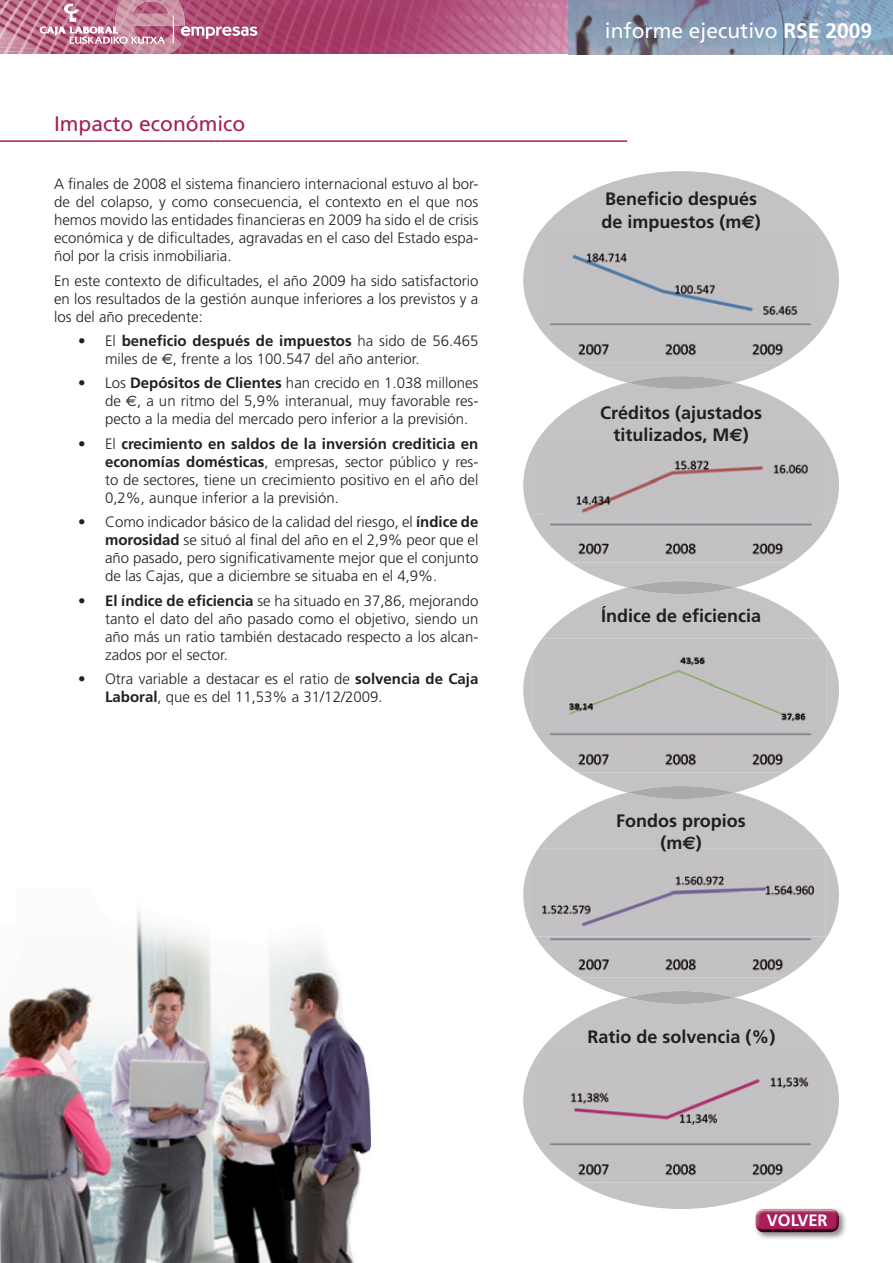
<style>
.page{position:relative;width:893px;height:1263px;background:#fff}
.page>*{position:absolute;margin:0;border:0;box-sizing:border-box;transform-origin:0 0}
.t1{font:21px "Frutiger";color:#fff}
.t2{font:21px "Frutiger";color:#a51e58}
.t3{font:700 18px/22.5px "Frutiger";color:#231f20;text-align:center}
.t4{font:700 16.5px "Frutiger";color:#fff}
.t5{font:300 15px/18px "Frutiger";color:#231f20;text-align:justify}
.s1{font-weight:700}
.s2{font-family:"Euro Sans";font-weight:400}
.s3{font-family:"Euro Sans"}
</style>
<div class="page">
<hr style="left:0;top:140px;width:627px;height:2px;background:#a51e58">
<svg style="left:523px;top:171px;width:316px;height:212px;fill:#c3c2c4"></svg>
<img style="left:533px;top:315px;width:296px;height:48px">
<img style="left:549px;top:235px;width:263px;height:87px">
<svg style="left:523px;top:383px;width:316px;height:205px;fill:#c3c2c4"></svg>
<svg style="left:627px;top:376px;width:108px;height:13px"></svg>
<img style="left:533px;top:515px;width:296px;height:47px">
<img style="left:543px;top:445px;width:278px;height:85px">
<svg style="left:523px;top:588px;width:316px;height:204px;fill:#c3c2c4"></svg>
<svg style="left:627px;top:581px;width:108px;height:13px"></svg>
<img style="left:533px;top:725px;width:296px;height:48px">
<div style="left:531px;top:638px;width:296px;height:90px;background:#c3c1c4"></div>
<img style="left:533px;top:725px;width:294px;height:3px">
<svg style="left:523px;top:792px;width:316px;height:205px;fill:#c3c2c4"></svg>
<svg style="left:627px;top:786px;width:108px;height:13px"></svg>
<img style="left:535px;top:930px;width:294px;height:48px">
<img style="left:530px;top:849px;width:296px;height:84px">
<div style="left:533px;top:930px;width:293px;height:6px;background:#c3c2c4"></div>
<svg style="left:523px;top:997px;width:316px;height:212px;fill:#c3c2c4"></svg>
<svg style="left:627px;top:991px;width:108px;height:13px"></svg>
<img style="left:533px;top:1135px;width:296px;height:48px">
<img style="left:541px;top:1050px;width:277px;height:84px">
<img style="left:0;top:910px;width:371px;height:353px">
<img style="left:754px;top:1207px;width:92px;height:32px">
<img style="left:759px;top:1209px;width:77px;height:1px">
<img style="left:757px;top:1229px;width:80px;height:3px">
<img style="left:756px;top:1210px;width:83px;height:19px">
<img style="left:0;top:0;width:568px;height:54px">
<img style="left:568px;top:0;width:325px;height:54px">
<svg style="left:40px;top:0;width:217px;height:54px;background:#bc708c"></svg>
<h1 class="t2" style="left:54px;top:115px;width:193px">Impacto económico</h1>
<p class="t5" style="left:54px;top:176px;width:426px">A finales de 2008 el sistema financiero internacional estuvo al bor&shy;de del colapso, y como consecuencia, el contexto en el que nos hemos movido las entidades financieras en 2009 ha sido el de crisis económica y de dificultades, agravadas en el caso del Estado espa&shy;ñol por la crisis inmobiliaria.</p>
<p class="t5" style="left:54px;top:273px;width:426px">En este contexto de dificultades, el año 2009 ha sido satisfactorio en los resultados de la gestión aunque inferiores a los previstos y a los del año precedente:</p>
<p class="t5" style="left:105px;top:333px;width:375px;text-indent:-27px">• El <span class="s1">beneficio después de impuestos</span> ha sido de 56.465 miles de <span class="s2">€</span>, frente a los 100.547 del año anterior.</p>
<p class="t5" style="left:105px;top:375px;width:375px;text-indent:-27px">• Los <span class="s1">Depósitos de Clientes</span> han crecido en 1.038 millones de <span class="s2">€</span>, a un ritmo del 5,9% interanual, muy favorable res&shy;pecto a la media del mercado pero inferior a la previsión.</p>
<p class="t5" style="left:105px;top:436px;width:375px;text-indent:-27px">• El <span class="s1">crecimiento en saldos de la inversión crediticia en economías domésticas</span>, empresas, sector público y res&shy;to de sectores, tiene un crecimiento positivo en el año del 0,2%, aunque inferior a la previsión.</p>
<p class="t5" style="left:105px;top:514px;width:375px;text-indent:-27px">• Como indicador básico de la calidad del riesgo, el <span class="s1">índice de morosidad</span> se situó al final del año en el 2,9% peor que el año pasado, pero significativamente mejor que el conjunto de las Cajas, que a diciembre se situaba en el 4,9%.</p>
<p class="t5" style="left:105px;top:592px;width:375px;text-indent:-27px"><span class="s1">• El índice de eficiencia</span> se ha situado en 37,86, mejorando tanto el dato del año pasado como el objetivo, siendo un año más un ratio también destacado respecto a los alcan&shy;zados por el sector.</p>
<p class="t5" style="left:105px;top:671px;width:375px;text-indent:-27px">• Otra variable a destacar es el ratio de <span class="s1">solvencia de Caja<br>Laboral</span>, que es del 11,53% a 31/12/2009.</p>
<h1 class="t1" style="left:605px;top:22px;width:269px">informe ejecutivo <span class="s1">RSE 2009</span></h1>
<p class="t3" style="left:601px;top:189px;width:161px;text-align:left">Beneficio después de impuestos (m<span class="s3">€</span>)</p>
<p class="t3" style="left:600px;top:403px;width:164px">Créditos (ajustados titulizados, M<span class="s3">€</span>)</p>
<p class="t3" style="left:601px;top:605px;width:162px">Índice de eficiencia</p>
<p class="t3" style="left:616px;top:810px;width:131px">Fondos propios (m<span class="s3">€</span>)</p>
<p class="t3" style="left:587px;top:1027px;width:190px">Ratio de solvencia (%)</p>
<p class="t4" style="left:767px;top:1214px;width:62px">VOLVER</p>
</div>
